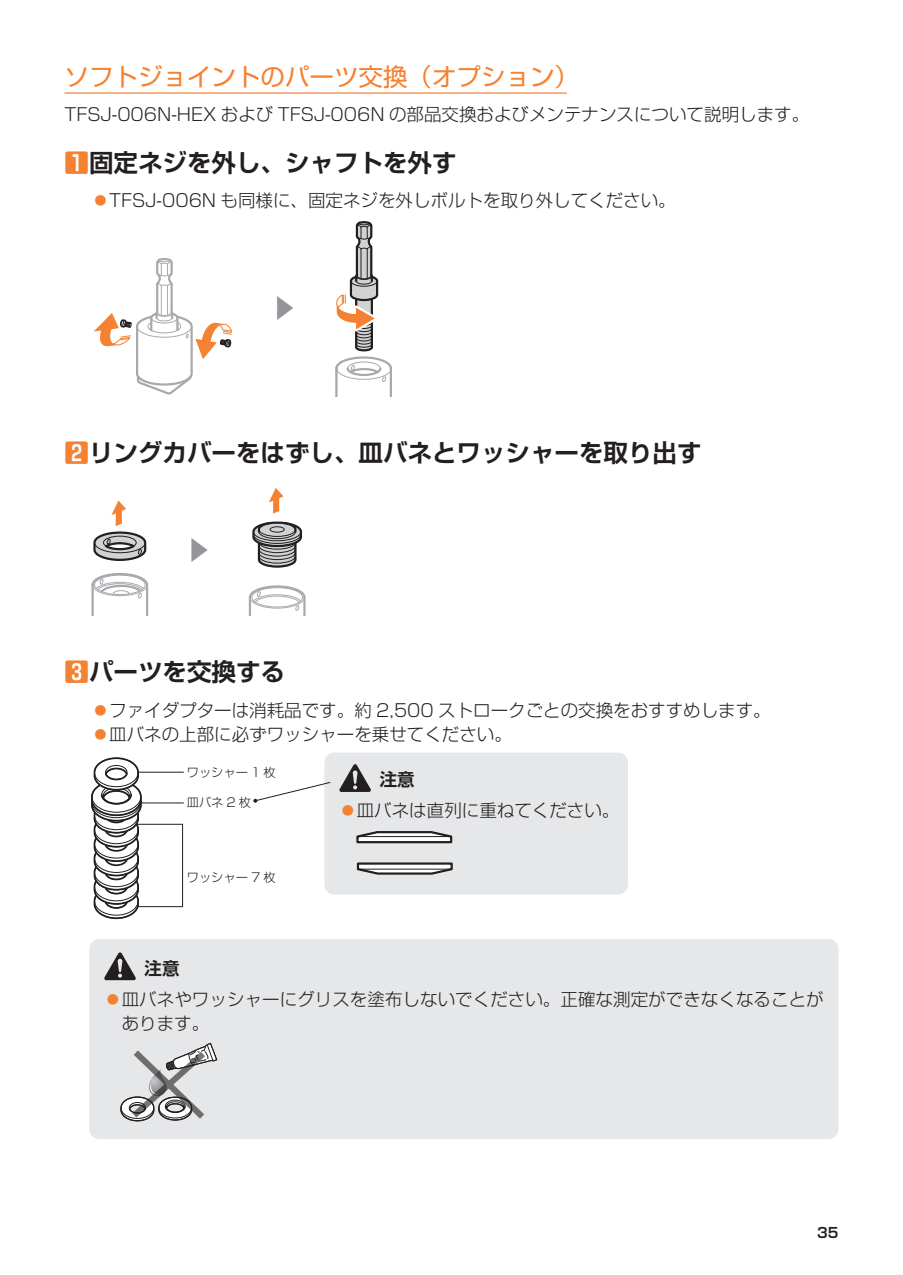
<style>
.page{position:relative;width:903px;height:1275px;background:#fff}
.page>*{position:absolute;margin:0;border:0;box-sizing:border-box;transform-origin:0 0}
.t1{font:700 24.5px "Shin Go Pro De";color:#231f20}
.t2{font:24.5px "Shin Go Pro";color:#f48232}
.t3{font:300 17.5px/24.5px "Shin Go Pro";color:#231f20}
.t4{font:700 17.5px "Shin Go Pro De";color:#231f20}
.t5{font:700 14px "Shin Go Pro De";color:#231f20}
.t6{font:300 12.25px "Shin Go Pro";color:#231f20}
.s1{color:#f48232}
.s2{font-weight:400;color:#f48232}
</style>
<div class="page">
<hr style="left:64px;top:92px;width:503px;height:2px;background:#f48232">
<svg style="left:94px;top:258px;width:138px;height:137px"></svg>
<svg style="left:335px;top:221px;width:57px;height:176px"></svg>
<svg style="left:91px;top:573px;width:58px;height:43px"></svg>
<svg style="left:93px;top:500px;width:54px;height:61px"></svg>
<svg style="left:248px;top:585px;width:58px;height:31px"></svg>
<svg style="left:252px;top:488px;width:50px;height:80px"></svg>
<hr style="left:135px;top:772px;width:49px;height:1px;background:#231f20">
<hr style="left:135px;top:803px;width:49px;height:1px;background:#231f20">
<svg style="left:91px;top:757px;width:92px;height:163px"></svg>
<div style="left:105px;top:768px;width:23px;height:12px;border:2px solid #231f20;border-radius:50%"></div>
<div style="left:324px;top:753px;width:304px;height:142px;background:#e6e7e9;border-radius:10px"></div>
<svg style="left:339px;top:764px;width:32px;height:28px"></svg>
<svg style="left:356px;top:831px;width:97px;height:13px"></svg>
<svg style="left:356px;top:862px;width:97px;height:13px"></svg>
<svg style="left:253px;top:782px;width:78px;height:21px"></svg>
<div style="left:89px;top:939px;width:749px;height:200px;background:#e6e7e9;border-radius:10px"></div>
<svg style="left:104px;top:952px;width:32px;height:28px"></svg>
<svg style="left:120px;top:1042px;width:98px;height:80px"></svg>
<h1 class="t2" style="left:64px;top:57px;width:516px">ソフトジョイントのパーツ交換（オプション）</h1>
<p class="t3" style="left:64px;top:100px;width:746px">TFSJ-006N-HEX および TFSJ-006N の部品交換およびメンテナンスについて説明します。</p>
<h1 class="t1" style="left:64px;top:142px;width:394px"><span class="s1">1</span>固定ネジを外し、シャフトを外す</h1>
<p class="t3" style="left:92px;top:186px;width:585px"><span class="s2">⿟</span>TFSJ-006N も同様に、固定ネジを外しボルトを取り外してください。</p>
<h1 class="t1" style="left:64px;top:432px;width:639px"><span class="s1">2</span>リングカバーをはずし、皿バネとワッシャーを取り出す</h1>
<h1 class="t1" style="left:64px;top:651px;width:222px"><span class="s1">3</span>パーツを交換する</h1>
<p class="t3" style="left:92px;top:695px;width:680px"><span class="s2">⿟</span>ファイダプターは消耗品です。約 2,500 ストロークごとの交換をおすすめします。<span class="s2">⿟</span>皿バネの上部に必ずワッシャーを乗せてください。</p>
<p class="t6" style="left:187px;top:762px;width:90px">ワッシャー 1 枚</p>
<p class="t4" style="left:380px;top:765px;width:36px">注意</p>
<p class="t3" style="left:339px;top:796px;width:282px"><span class="s2">⿟</span>皿バネは直列に重ねてください。</p>
<p class="t6" style="left:187px;top:793px;width:66px">皿バネ 2 枚</p>
<p class="t6" style="left:187px;top:868px;width:90px">ワッシャー 7 枚</p>
<p class="t4" style="left:145px;top:954px;width:36px">注意</p>
<p class="t3" style="left:122px;top:984px;width:703px;text-indent:-18px"><span class="s2">⿟</span>皿バネやワッシャーにグリスを塗布しないでください。正確な測定ができなくなることがあります。</p>
<p class="t5" style="left:817px;top:1221px;width:23px">35</p>
</div>
